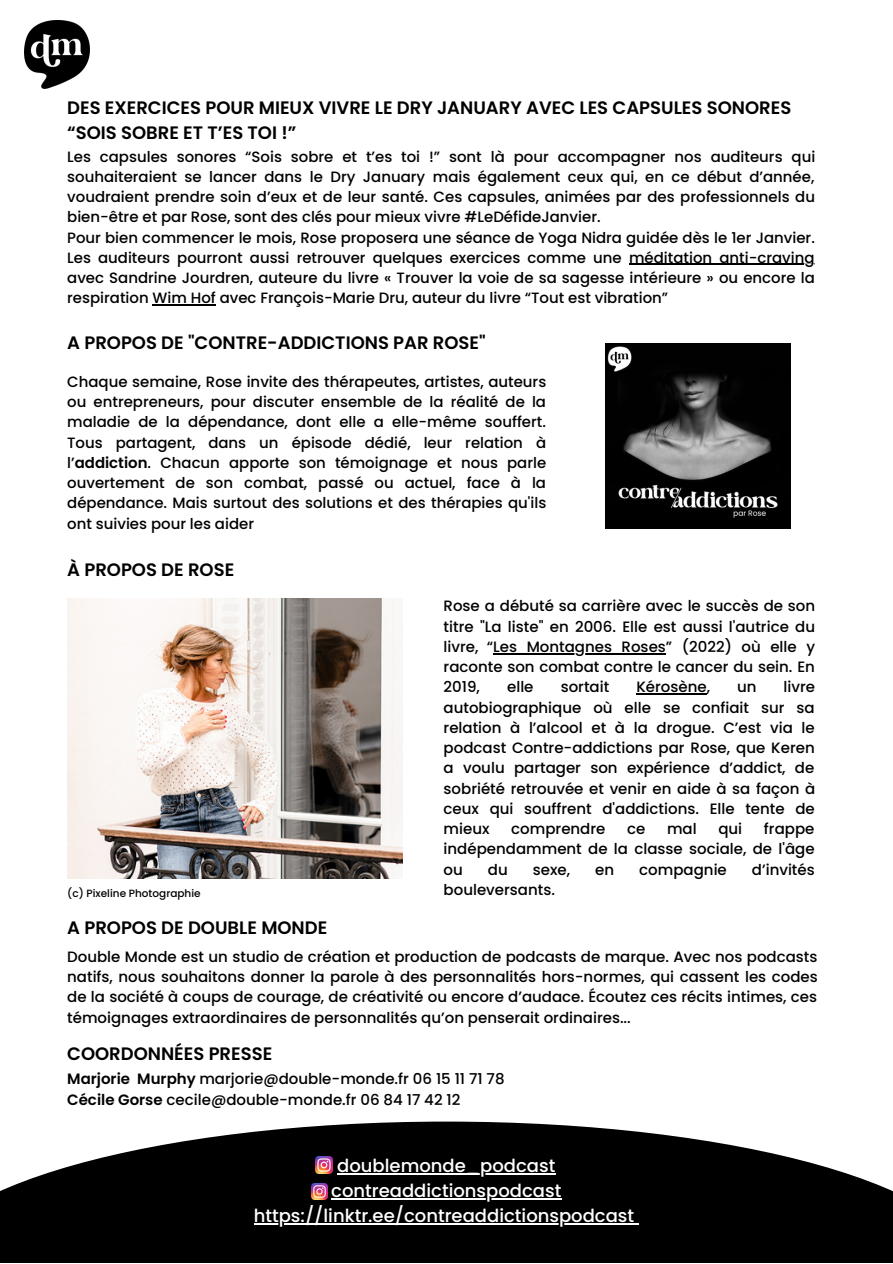
<style>
.page{position:relative;width:893px;height:1264px;background:#fff}
.page>*{position:absolute;margin:0;border:0;box-sizing:border-box;transform-origin:0 0}
.t1{font:600 18px/24.8px "Poppins";color:#000}
.t2{font:500 18px/24.8px "Poppins";color:#fff;text-align:center}
.t3{font:500 15px/20.2px "Poppins";color:#000;text-align:justify}
.t4{font:500 14.85px/20.2px "Poppins";color:#000;text-align:justify}
.t5{font:500 10.5px "Poppins";color:#000}
.s1{font-weight:600}
</style>
<div class="page">
<svg style="left:0;top:1121px;width:892px;height:141px;fill:#000"></svg>
<img style="left:67px;top:598px;width:335px;height:280px">
<hr style="left:337px;top:1173px;width:218px;height:1px;background:#fff">
<hr style="left:331px;top:1198px;width:230px;height:1px;background:#fff">
<hr style="left:254px;top:1222px;width:380px;height:2px;background:#fff">
<img style="left:315px;top:1156px;width:17px;height:16px">
<img style="left:311px;top:1182px;width:17px;height:17px">
<img style="left:605px;top:344px;width:185px;height:184px">
<hr style="left:493px;top:653px;width:173px;height:1px;background:#000">
<hr style="left:636px;top:693px;width:70px;height:1px;background:#000">
<hr style="left:629px;top:264px;width:185px;height:1px;background:#000">
<hr style="left:152px;top:304px;width:64px;height:1px;background:#000">
<img style="left:24px;top:20px;width:65px;height:69px">
<p class="t1" style="left:67px;top:96px;width:725px">DES EXERCICES POUR MIEUX VIVRE LE DRY JANUARY AVEC LES CAPSULES SONORES “SOIS SOBRE ET T’ES TOI !”</p>
<p class="t4" style="left:67px;top:146px;width:749px;text-align:left">Les capsules sonores “Sois sobre et t’es toi !” sont là pour accompagner nos auditeurs qui souhaiteraient se lancer dans le Dry January mais également ceux qui, en ce début d’année, voudraient prendre soin d’eux et de leur santé. Ces capsules, animées par des professionnels du bien-être et par Rose, sont des clés pour mieux vivre #LeDéfideJanvier.<br>Pour bien commencer le mois, Rose proposera une séance de Yoga Nidra guidée dès le 1er Janvier.<br>Les auditeurs pourront aussi retrouver quelques exercices comme une méditation anti-craving avec Sandrine Jourdren, auteure du livre « Trouver la voie de sa sagesse intérieure » ou encore la respiration Wim Hof avec François-Marie Dru, auteur du livre “Tout est vibration”</p>
<p class="t1" style="left:67px;top:331px;width:420px">A PROPOS DE "CONTRE-ADDICTIONS PAR ROSE"</p>
<p class="t4" style="left:67px;top:371px;width:480px">Chaque semaine, Rose invite des thérapeutes, artistes, auteurs ou entrepreneurs, pour discuter ensemble de la réalité de la maladie de la dépendance, dont elle a elle-même souffert.<br>Tous partagent, dans un épisode dédié, leur relation à l’<span class="s1">addiction</span>. Chacun apporte son témoignage et nous parle ouvertement de son combat, passé ou actuel, face à la dépendance. Mais surtout des solutions et des thérapies qu'ils ont suivies pour les aider</p>
<p class="t1" style="left:67px;top:558px;width:168px">À PROPOS DE ROSE</p>
<p class="t3" style="left:443px;top:596px;width:373px">Rose a débuté sa carrière avec le succès de son titre "La liste" en 2006. Elle est aussi l'autrice du livre, “Les Montagnes Roses” (2022) où elle y raconte son combat contre le cancer du sein. En 2019,</p>
<p class="t3" style="left:507px;top:677px;width:28px">elle</p>
<p class="t3" style="left:560px;top:677px;width:50px">sortait</p>
<p class="t3" style="left:636px;top:677px;width:75px">Kérosène,</p>
<p class="t3" style="left:737px;top:677px;width:21px">un</p>
<p class="t3" style="left:443px;top:677px;width:373px;text-indent:340px">livre autobiographique où elle se confiait sur sa relation à l’alcool et à la drogue. C’est via le podcast Contre-addictions par Rose, que Keren a voulu partager son expérience d’addict, de sobriété retrouvée et venir en aide à sa façon à ceux qui souffrent d'addictions. Elle tente de mieux</p>
<p class="t3" style="left:443px;top:818px;width:372px;text-indent:320px">frappe indépendamment de la classe sociale, de l'âge ou</p>
<p class="t3" style="left:511px;top:818px;width:96px">comprendre</p>
<p class="t3" style="left:627px;top:818px;width:20px">ce</p>
<p class="t3" style="left:667px;top:818px;width:31px">mal</p>
<p class="t3" style="left:718px;top:818px;width:25px">qui</p>
<p class="t3" style="left:488px;top:859px;width:21px">du</p>
<p class="t3" style="left:533px;top:859px;width:39px">sexe,</p>
<p class="t3" style="left:595px;top:859px;width:20px">en</p>
<p class="t3" style="left:639px;top:859px;width:89px">compagnie</p>
<p class="t3" style="left:751px;top:859px;width:64px">d’invités</p>
<p class="t3" style="left:443px;top:879px;width:113px">bouleversants.</p>
<p class="t5" style="left:67px;top:886px;width:135px">(c) Pixeline Photographie</p>
<p class="t1" style="left:67px;top:915px;width:261px">A PROPOS DE DOUBLE MONDE</p>
<p class="t3" style="left:67px;top:946px;width:752px">Double Monde est un studio de création et production de podcasts de marque. Avec nos podcasts natifs, nous souhaitons donner la parole à des personnalités hors-normes, qui cassent les codes de la société à coups de courage, de créativité ou encore d’audace. Écoutez ces récits intimes, ces témoignages extraordinaires de personnalités qu’on penserait ordinaires...</p>
<p class="t1" style="left:67px;top:1041px;width:206px">COORDONNÉES PRESSE</p>
<p class="t3" style="left:67px;top:1068px;width:439px"><span class="s1">Marjorie Murphy</span> marjorie@double-monde.fr 06 15 11 71 78<br><span class="s1">Cécile Gorse</span> cecile@double-monde.fr 06 84 17 42 12</p>
<p class="t2" style="left:254px;top:1153px;width:382px">doublemonde_podcast contreaddictionspodcast https://linktr.ee/contreaddictionspodcast</p>
</div>
